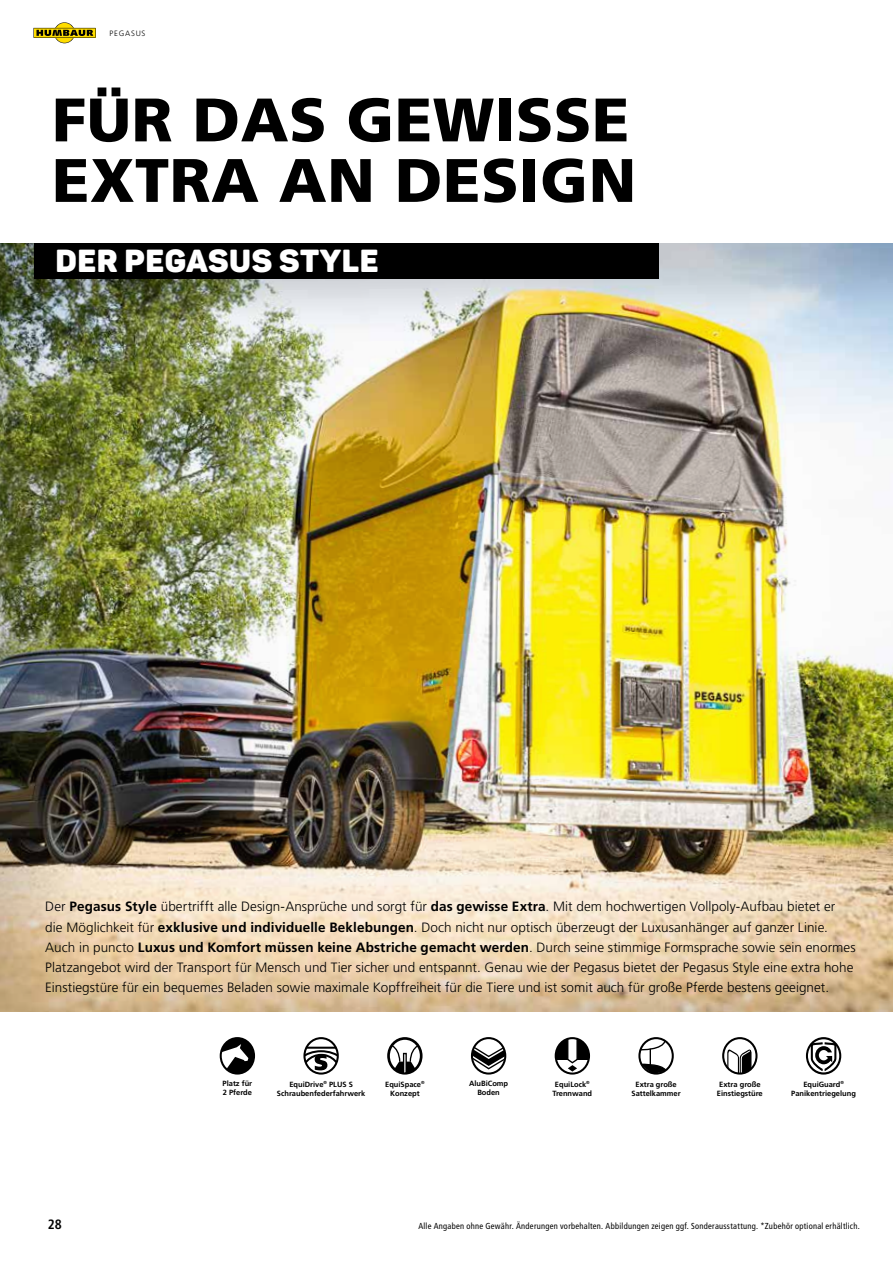
<style>
.page{position:relative;width:893px;height:1263px;background:#fff}
.page>*{position:absolute;margin:0;border:0;box-sizing:border-box;transform-origin:0 0}
.t1{font:61.35px/60.4px "Frutiger LT 75 Blk";letter-spacing:.01em;color:#000}
.t2{font:900 31.5px "Panton";letter-spacing:.02em;color:#fff}
.t3{font:13.5px/20.2px "Frutiger LT 45 Lt";letter-spacing:.005em;color:#000}
.t4{font:13.5px "Frutiger LT 67 Bd Cn";color:#000}
.t5{font:8.7px "Frutiger LT 57 Cn";letter-spacing:.035em;color:#000}
.t6{font:7.65px "Frutiger LT 45 Lt";letter-spacing:.1em;color:#000}
.t7{font:7.5px/9px "Frutiger LT 65 Bd";color:#000;text-align:center}
.s1{font-family:"Frutiger LT 65 Bd"}
</style>
<div class="page">
<div style="left:221px;top:1038px;width:33px;height:35px;background:#000;border-radius:50%"></div>
<svg style="left:221px;top:1044px;width:27px;height:27px"></svg>
<div style="left:220px;top:1037px;width:35px;height:37px;border:2px solid #000;border-radius:50%"></div>
<svg style="left:472px;top:1038px;width:33px;height:33px"></svg>
<div style="left:471px;top:1037px;width:35px;height:37px;border:2px solid #000;border-radius:50%"></div>
<svg style="left:639px;top:1038px;width:34px;height:35px"></svg>
<div style="left:638px;top:1037px;width:36px;height:37px;border:2px solid #000;border-radius:50%"></div>
<svg style="left:639px;top:1039px;width:29px;height:36px"></svg>
<svg style="left:389px;top:1042px;width:32px;height:31px"></svg>
<div style="left:387px;top:1037px;width:36px;height:37px;border:3px solid #000;border-radius:50%"></div>
<div style="left:403px;top:1053px;width:4px;height:21px;border:1px solid #000"></div>
<svg style="left:556px;top:1038px;width:33px;height:35px"></svg>
<svg style="left:556px;top:1038px;width:33px;height:22px"></svg>
<svg style="left:566px;top:1040px;width:12px;height:31px"></svg>
<div style="left:555px;top:1037px;width:35px;height:37px;border:2px solid #000;border-radius:50%"></div>
<svg style="left:723px;top:1038px;width:33px;height:35px"></svg>
<svg style="left:727px;top:1047px;width:25px;height:26px"></svg>
<div style="left:722px;top:1037px;width:35px;height:37px;border:2px solid #000;border-radius:50%"></div>
<svg style="left:806px;top:1037px;width:35px;height:37px"></svg>
<svg style="left:304px;top:1038px;width:34px;height:35px"></svg>
<hr style="left:304px;top:1047px;width:34px;height:2px;background:#000">
<div style="left:303px;top:1037px;width:36px;height:37px;border:2px solid #000;border-radius:50%"></div>
<svg style="left:304px;top:1049px;width:34px;height:24px"></svg>
<img style="left:0;top:243px;width:893px;height:769px">
<div style="left:34px;top:244px;width:624px;height:35px;background:#000"></div>
<svg style="left:33px;top:22px;width:63px;height:21px"></svg>
<p class="t6" style="left:110px;top:29px;width:37px">PEGASUS</p>
<h1 class="t1" style="left:52px;top:90px;width:586px">FÜR DAS GEWISSE<br>EXTRA AN DESIGN</h1>
<h2 class="t2" style="left:55px;top:241px;width:325px">DER PEGASUS STYLE</h2>
<p class="t3" style="left:45px;top:897px;width:812px">Der <span class="s1">Pegasus Style</span> übertrifft alle Design-Ansprüche und sorgt für <span class="s1">das gewisse Extra</span>. Mit dem hochwertigen Vollpoly-Aufbau bietet er die Möglichkeit für <span class="s1">exklusive und individuelle Beklebungen</span>. Doch nicht nur optisch überzeugt der Luxusanhänger auf ganzer Linie.<br>Auch in puncto <span class="s1">Luxus und Komfort müssen keine Abstriche gemacht werden</span>. Durch seine stimmige Formsprache sowie sein enormes Platzangebot wird der Transport für Mensch und Tier sicher und entspannt. Genau wie der Pegasus bietet der Pegasus Style eine extra hohe Einstiegstüre für ein bequemes Beladen sowie maximale Kopffreiheit für die Tiere und ist somit auch für große Pferde bestens geeignet.</p>
<p class="t7" style="left:223px;top:1079px;width:31px;text-align:left">Platz für<br>2 Pferde</p>
<p class="t7" style="left:469px;top:1079px;width:41px">AluBiComp<br>Boden</p>
<p class="t7" style="left:631px;top:1079px;width:51px">Extra große<br>Sattelkammer</p>
<p class="t7" style="left:385px;top:1079px;width:41px">EquiSpace<sup>®<br></sup>Konzept</p>
<p class="t7" style="left:553px;top:1079px;width:41px">EquiLock<sup>®<br></sup>Trennwand</p>
<p class="t7" style="left:717px;top:1080px;width:47px">Extra große<br>Einstiegstüre</p>
<p class="t7" style="left:791px;top:1080px;width:66px">EquiGuard<sup>®<br></sup>Panikentriegelung</p>
<p class="t7" style="left:277px;top:1079px;width:90px">EquiDrive<sup>®</sup> PLUS S<br>Schraubenfederfahrwerk</p>
<p class="t4" style="left:48px;top:1217px;width:16px">28</p>
<p class="t5" style="left:418px;top:1220px;width:443px">Alle Angaben ohne Gewähr. Änderungen vorbehalten. Abbildungen zeigen ggf. Sonderausstattung. *Zubehör optional erhältlich.</p>
</div>
